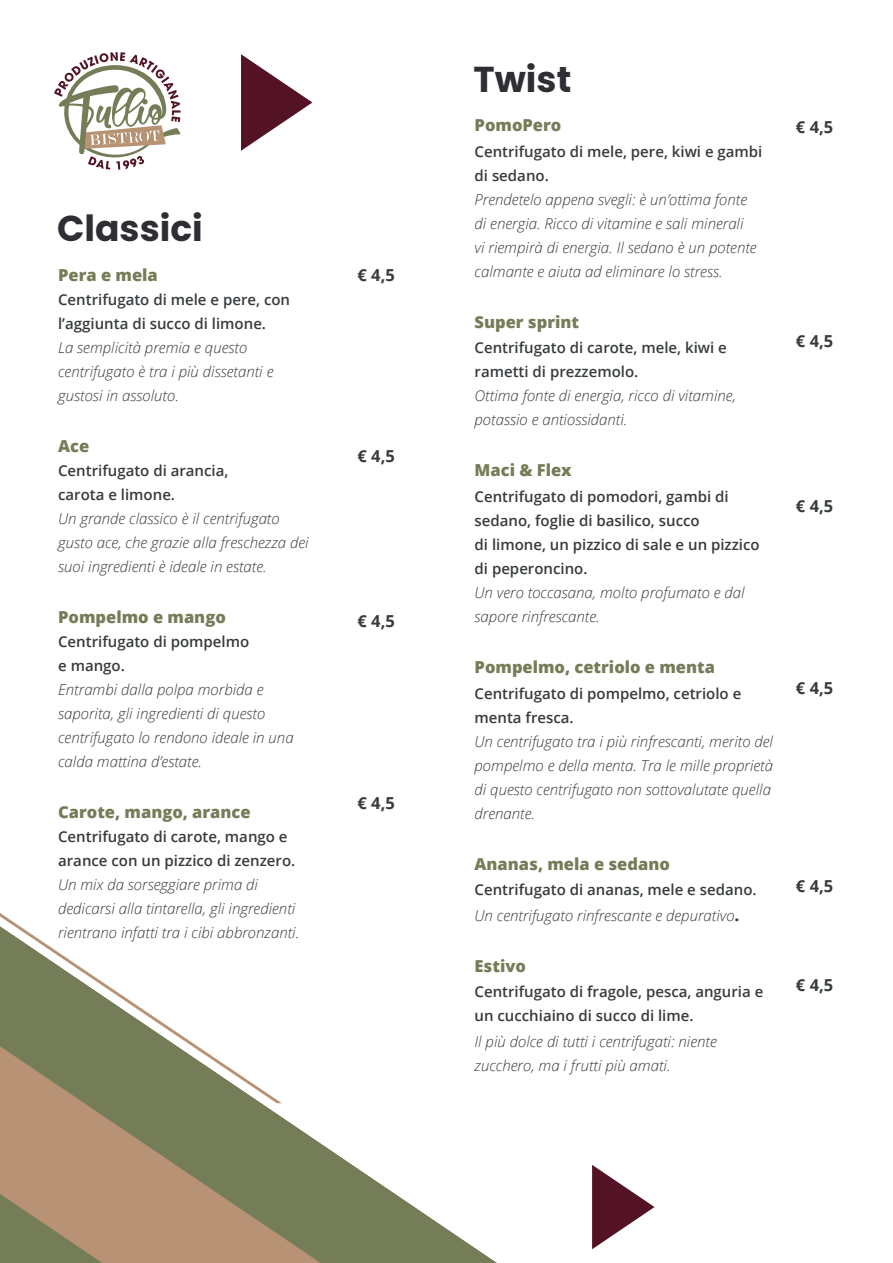
<style>
.page{position:relative;width:893px;height:1263px;background:#fff}
.page>*{position:absolute;margin:0;border:0;box-sizing:border-box;transform-origin:0 0}
.t1{font:700 36px "Poppins";color:#2d2f34}
.t2{font:800 16.5px "Open Sans";color:#747d58}
.t3{font:700 16.5px "Open Sans";color:#373b3e}
.t4{font:italic 300 15px/24px "Open Sans";color:#373b3e}
.t5{font:600 15px/24px "Open Sans";color:#373b3e}
.s1{font-weight:600;font-style:normal}
.s2{font-weight:800;font-style:normal}
</style>
<div class="page">
<svg style="left:241px;top:54px;width:71px;height:97px"></svg>
<svg style="left:592px;top:1165px;width:62px;height:84px"></svg>
<svg style="left:321px;top:1144px;width:176px;height:119px"></svg>
<svg style="left:0;top:1103px;width:321px;height:160px;background:#9c8b6b"></svg>
<svg style="left:54px;top:52px;width:127px;height:118px"></svg>
<svg style="left:0;top:913px;width:282px;height:190px"></svg>
<h1 class="t1" style="left:57px;top:208px;width:147px">Classici</h1>
<p class="t2" style="left:58px;top:262px;width:101px">Pera e mela</p>
<p class="t5" style="left:58px;top:287px;width:233px">Centrifugato di mele e pere, con l’aggiunta di succo di limone.</p>
<p class="t4" style="left:58px;top:335px;width:217px">La semplicità premia e questo centrifugato è tra i più dissetanti e gustosi in assoluto.</p>
<p class="t2" style="left:58px;top:433px;width:33px">Ace</p>
<p class="t5" style="left:58px;top:458px;width:172px">Centrifugato di arancia, carota e limone.</p>
<p class="t4" style="left:58px;top:506px;width:252px">Un grande classico è il centrifugato gusto ace, che grazie alla freschezza dei suoi ingredienti è ideale in estate.</p>
<p class="t2" style="left:58px;top:604px;width:169px">Pompelmo e mango</p>
<p class="t5" style="left:58px;top:629px;width:193px">Centrifugato di pompelmo e mango.</p>
<p class="t4" style="left:58px;top:677px;width:237px">Entrambi dalla polpa morbida e saporita, gli ingredienti di questo centrifugato lo rendono ideale in una calda mattina d’estate.</p>
<p class="t2" style="left:58px;top:799px;width:194px">Carote, mango, arance</p>
<p class="t5" style="left:58px;top:824px;width:239px">Centrifugato di carote, mango e arance con un pizzico di zenzero.</p>
<p class="t4" style="left:58px;top:872px;width:243px">Un mix da sorseggiare prima di dedicarsi alla tintarella, gli ingredienti rientrano infatti tra i cibi abbronzanti.</p>
<p class="t3" style="left:358px;top:263px;width:39px">€ 4,5</p>
<p class="t3" style="left:358px;top:445px;width:39px">€ 4,5</p>
<p class="t3" style="left:358px;top:610px;width:39px">€ 4,5</p>
<p class="t3" style="left:358px;top:791px;width:39px">€ 4,5</p>
<h1 class="t1" style="left:473px;top:59px;width:99px">Twist</h1>
<p class="t2" style="left:475px;top:113px;width:88px">PomoPero</p>
<p class="t5" style="left:475px;top:139px;width:289px">Centrifugato di mele, pere, kiwi e gambi di sedano.</p>
<p class="t4" style="left:475px;top:187px;width:284px">Prendetelo appena svegli: è un’ottima fonte di energia. Ricco di vitamine e sali minerali vi riempirà di energia. Il sedano è un potente calmante e aiuta ad eliminare lo stress.</p>
<p class="t2" style="left:475px;top:309px;width:106px">Super sprint</p>
<p class="t5" style="left:475px;top:336px;width:254px">Centrifugato di carote, mele, kiwi e rametti di prezzemolo.</p>
<p class="t4" style="left:475px;top:383px;width:263px">Ottima fonte di energia, ricco di vitamine, potassio e antiossidanti.</p>
<p class="t2" style="left:475px;top:458px;width:99px">Maci &amp; Flex</p>
<p class="t5" style="left:475px;top:484px;width:287px">Centrifugato di pomodori, gambi di sedano, foglie di basilico, succo<br>di limone, un pizzico di sale e un pizzico di peperoncino.</p>
<p class="t4" style="left:475px;top:580px;width:272px">Un vero toccasana, molto profumato e dal sapore rinfrescante.</p>
<p class="t2" style="left:475px;top:654px;width:242px">Pompelmo, cetriolo e menta</p>
<p class="t5" style="left:475px;top:681px;width:268px">Centrifugato di pompelmo, cetriolo e menta fresca.</p>
<p class="t4" style="left:475px;top:728px;width:300px">Un centrifugato tra i più rinfrescanti, merito del pompelmo e della menta. Tra le mille proprietà di questo centrifugato non sottovalutate quella drenante.</p>
<p class="t2" style="left:475px;top:851px;width:197px">Ananas, mela e sedano</p>
<p class="t4" style="left:475px;top:876px;width:284px;line-height:25.5px"><span class="s1">Centrifugato di ananas, mele e sedano.<br></span>Un centrifugato rinfrescante e depurativo<span class="s2">.</span></p>
<p class="t2" style="left:475px;top:953px;width:53px">Estivo</p>
<p class="t5" style="left:475px;top:979px;width:290px">Centrifugato di fragole, pesca, anguria e un cucchiaino di succo di lime.</p>
<p class="t4" style="left:475px;top:1028px;width:244px">Il più dolce di tutti i centrifugati: niente zucchero, ma i frutti più amati.</p>
<p class="t3" style="left:796px;top:115px;width:39px">€ 4,5</p>
<p class="t3" style="left:796px;top:329px;width:39px">€ 4,5</p>
<p class="t3" style="left:796px;top:494px;width:39px">€ 4,5</p>
<p class="t3" style="left:796px;top:676px;width:39px">€ 4,5</p>
<p class="t3" style="left:796px;top:874px;width:39px">€ 4,5</p>
<p class="t3" style="left:796px;top:973px;width:39px">€ 4,5</p>
</div>
